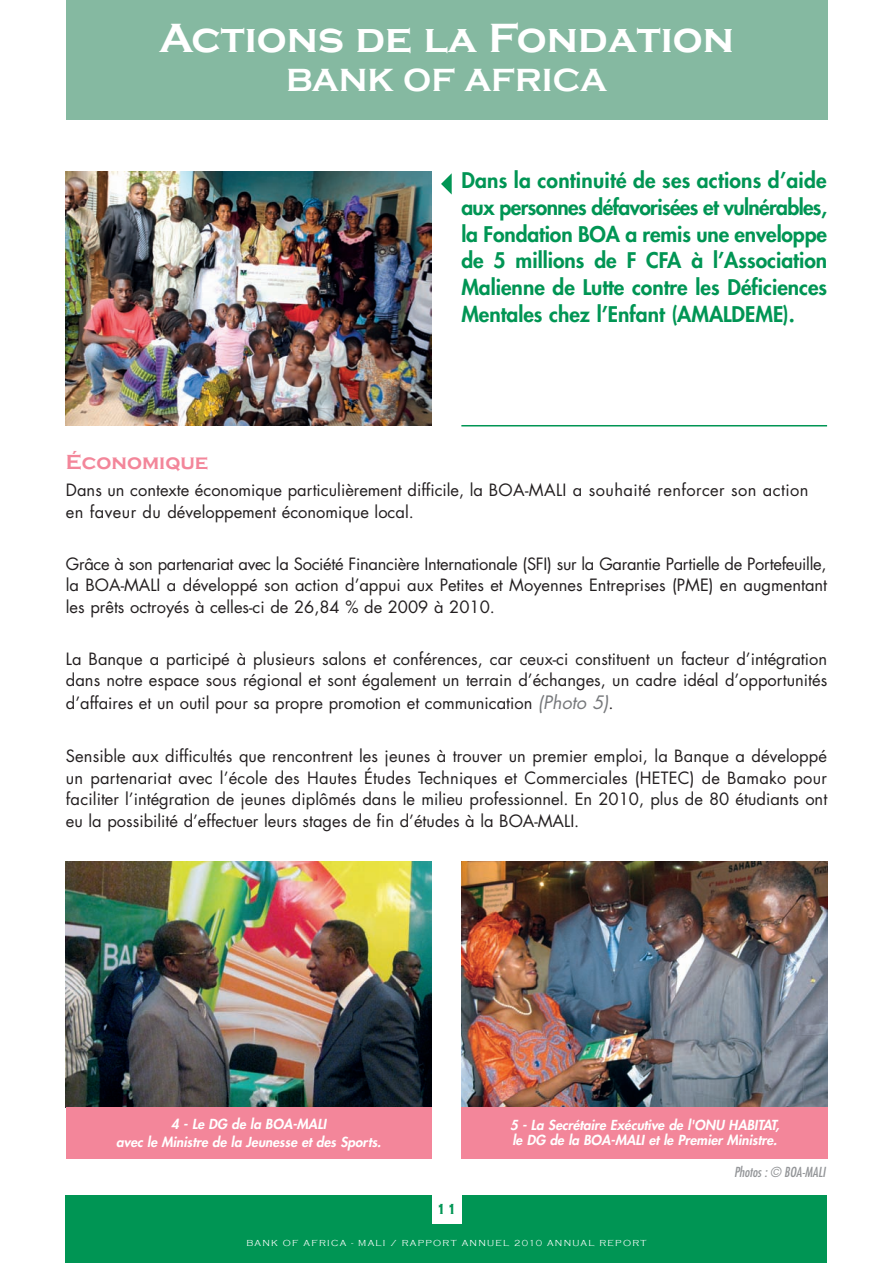
<style>
.page{position:relative;width:893px;height:1263px;background:#fff}
.page>*{position:absolute;margin:0;border:0;box-sizing:border-box;transform-origin:0 0}
.t1{font:700 42px "Copperplate Gothic";color:#fff}
.t2{font:700 33px "Copperplate Gothic";color:#fff}
.t3{font:800 21px/26.7px "Futura";color:#009554;text-align:justify}
.t4{font:700 21px "Copperplate Gothic";color:#f3869a}
.t5{font:16.5px/21.6px "Futura";color:#231f20;text-align:justify}
.t6{font:700 15px "Copperplate Gothic";color:#009554}
.t7{font:italic 800 13.5px/15px "Futura";color:#fff}
.t8{font:italic condensed 13.5px "Futura";color:#939598}
.t9{font:300 9px "Copperplate Gothic";letter-spacing:.145em;color:#fff}
.s1{font-style:italic;font-size:18px;color:#76787b}
</style>
<div class="page">
<div style="left:66px;top:1195px;width:761px;height:68px;background:#009554"></div>
<div style="left:432px;top:1194px;width:29px;height:30px;background:#fff"></div>
<div style="left:66px;top:0;width:761px;height:119px;background:#85b9a1"></div>
<img style="left:461px;top:861px;width:367px;height:246px">
<div style="left:461px;top:1107px;width:367px;height:51px;background:#f3869a"></div>
<img style="left:66px;top:861px;width:365px;height:246px">
<div style="left:66px;top:1107px;width:365px;height:51px;background:#f3869a"></div>
<img style="left:66px;top:172px;width:365px;height:253px">
<svg style="left:441px;top:173px;width:11px;height:22px"></svg>
<hr style="left:461px;top:425px;width:366px;height:1px;background:#009554">
<h1 class="t1" style="left:159px;top:15px;width:587px">Actions-de-la-Fondation-</h1>
<h2 class="t2" style="left:286px;top:62px;width:322px">BANK-OF-AFRICA</h2>
<p class="t3" style="left:461px;top:169px;width:367px">Dans la continuité de ses actions d’aide aux personnes défavorisées et vulnérables, la Fondation BOA a remis une enveloppe de 5 millions de F CFA à l’Association Malienne de Lutte contre les Déficiences Mentales chez l’Enfant (AMALDEME).</p>
<p class="t4" style="left:66px;top:451px;width:144px">Économique</p>
<p class="t5" style="left:66px;top:481px;width:744px">Dans un contexte économique particulièrement difficile, la BOA-MALI a souhaité renforcer son action en faveur du développement économique local.</p>
<p class="t5" style="left:66px;top:554px;width:763px">Grâce à son partenariat avec la Société Financière Internationale (SFI) sur la Garantie Partielle de Portefeuille, la BOA-MALI a développé son action d’appui aux Petites et Moyennes Entreprises (PME) en augmentant les prêts octroyés à celles-ci de 26,84 % de 2009 à 2010.</p>
<p class="t5" style="left:66px;top:649px;width:763px;line-height:22.4px">La Banque a participé à plusieurs salons et conférences, car ceux-ci constituent un facteur d’intégration dans notre espace sous régional et sont également un terrain d’échanges, un cadre idéal d’opportunités d’affaires et un outil pour sa propre promotion et communication <span class="s1">(Photo 5)</span>.</p>
<p class="t5" style="left:66px;top:746px;width:763px">Sensible aux difficultés que rencontrent les jeunes à trouver un premier emploi, la Banque a développé un partenariat avec l’école des Hautes Études Techniques et Commerciales (HETEC) de Bamako pour faciliter l’intégration de jeunes diplômés dans le milieu professionnel. En 2010, plus de 80 étudiants ont eu la possibilité d’effectuer leurs stages de fin d’études à la BOA-MALI.</p>
<p class="t7" style="left:116px;top:1116px;width:266px;line-height:18px;text-align:center">4 - Le DG de la BOA-MALI<br>avec le Ministre de la Jeunesse et des Sports.</p>
<p class="t7" style="left:510px;top:1119px;width:271px">5 - La Secrétaire Exécutive de l'ONU HABITAT, le DG de la BOA-MAL I et le Premier Ministre.</p>
<p class="t8" style="left:734px;top:1166px;width:93px">Photos : © BOA-MALI</p>
<p class="t6" style="left:436px;top:1200px;width:23px">11</p>
<p class="t9" style="left:246px;top:1238px;width:402px">BANK OF AFRICA - MALI / RAPPORT ANNUEL 2010 ANNUAL REPORT</p>
</div>
